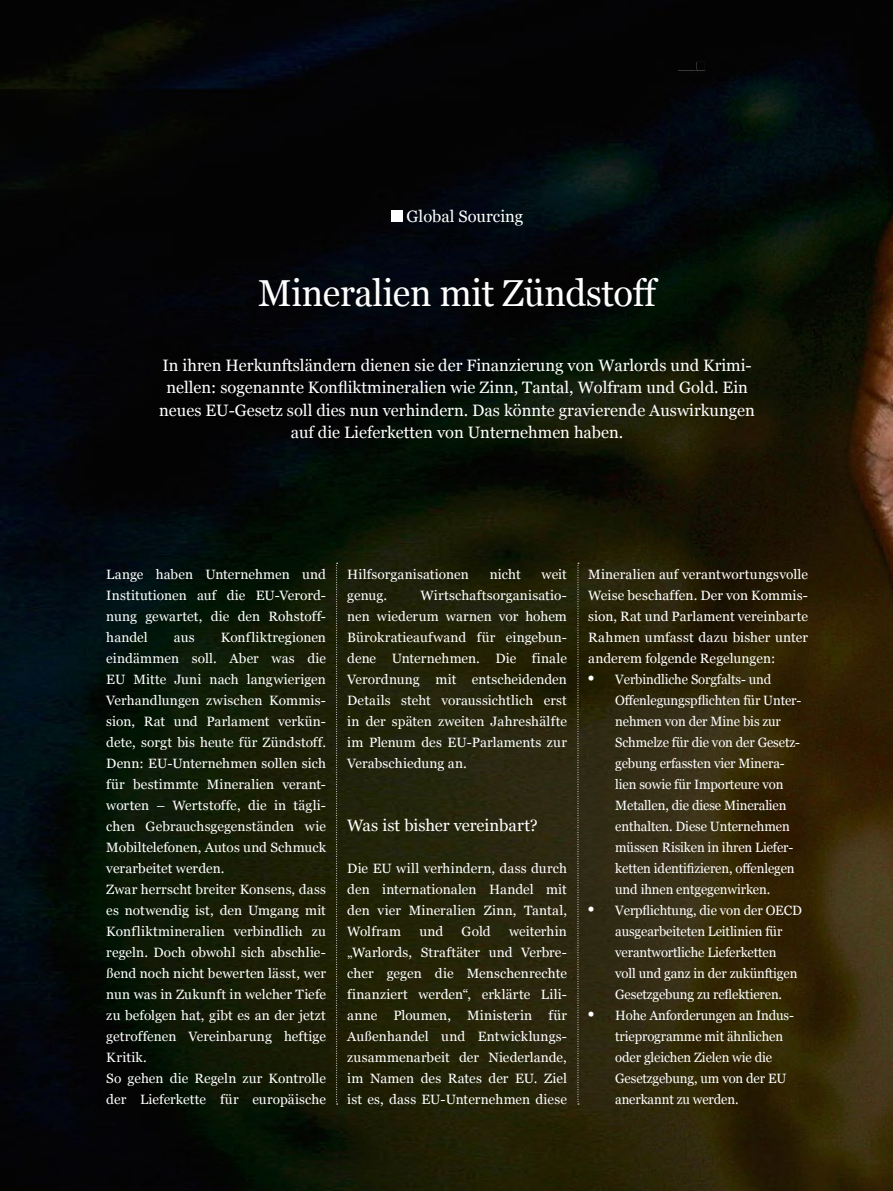
<style>
.page{position:relative;width:893px;height:1191px;background:#fff}
.page>*{position:absolute;margin:0;border:0;box-sizing:border-box;transform-origin:0 0}
.t1{font:37.5px "Georgia";letter-spacing:-.01em;color:#fff}
.t2{font:16.5px/22.5px "Georgia";color:#fff;text-align:center}
.t3{font:13.5px/21px "Georgia";letter-spacing:-.005em;color:#fff;text-align:justify}
.s1{font-family:"Times";font-size:18px}
</style>
<div class="page">
<img style="left:526px;top:0;width:367px;height:1191px">
<img style="left:0;top:0;width:526px;height:1191px">
<img style="left:106px;top:54px;width:701px;height:1px">
<svg style="left:106px;top:62px;width:13px;height:11px"></svg>
<img style="left:721px;top:61px;width:86px;height:12px">
<svg style="left:667px;top:62px;width:38px;height:9px"></svg>
<div style="left:391px;top:210px;width:12px;height:12px;background:#fff"></div>
<svg style="left:336px;top:563px;width:2px;height:541px"></svg>
<svg style="left:578px;top:563px;width:1px;height:541px"></svg>
<p class="t2" style="left:407px;top:205px;width:118px">Global Sourcing</p>
<h1 class="t1" style="left:258px;top:270px;width:399px">Mineralien mit Zündstoff</h1>
<p class="t2" style="left:159px;top:354px;width:597px">In ihren Herkunftsländern dienen sie der Finanzierung von Warlords und Krimi&shy;nellen: sogenannte Konfliktmineralien wie Zinn, Tantal, Wolfram und Gold. Ein neues EU-Gesetz soll dies nun verhindern. Das könnte gravierende Auswirkungen auf die Lieferketten von Unternehmen haben.</p>
<p class="t3" style="left:106px;top:564px;width:221px">Lange haben Unternehmen und Institutionen auf die EU-Verord&shy;nung gewartet, die den Rohstoff&shy;handel</p>
<p class="t3" style="left:106px;top:627px;width:221px;text-align:left;text-indent:114px">Konfliktregionen eindämmen soll. Aber was die<br>EU Mitte Juni nach langwierigen<br>Verhandlungen zwischen Kommis&shy;sion, Rat und Parlament verkün&shy;dete, sorgt bis heute für Zündstoff.<br>Denn: EU-Unternehmen sollen sich für bestimmte Mineralien verant&shy;worten – Wertstoffe, die in tägli&shy;chen Gebrauchsgegenständen wie<br>Mobiltelefonen, Autos und Schmuck verarbeitet werden.<br>Zwar herrscht breiter Konsens, dass es notwendig ist, den Umgang mit<br>Konfliktmineralien verbindlich zu regeln. Doch obwohl sich abschlie&shy;ßend noch nicht bewerten lässt, wer nun was in Zukunft in welcher Tiefe zu befolgen hat, gibt es an der jetzt getroffenen Vereinbarung heftige<br>Kritik.<br>So gehen die Regeln zur Kontrolle der Lieferkette für europäische</p>
<p class="t3" style="left:174px;top:627px;width:22px">aus</p>
<p class="t3" style="left:347px;top:564px;width:123px">Hilfsorganisationen</p>
<p class="t3" style="left:490px;top:564px;width:33px">nicht</p>
<p class="t3" style="left:542px;top:564px;width:27px">weit</p>
<p class="t3" style="left:347px;top:585px;width:41px">genug.</p>
<p class="t3" style="left:347px;top:585px;width:221px;text-indent:73px">Wirtschaftsorganisatio&shy;nen wiederum warnen vor hohem Bürokratieaufwand für eingebun&shy;dene Unternehmen. Die finale Verordnung mit entscheidenden Details steht voraussichtlich erst in der späten zweiten Jahreshälfte im Plenum des EU-Parlaments zur Verabschiedung an.</p>
<p class="t2" style="left:347px;top:814px;width:192px">Was ist bisher vereinbart?</p>
<p class="t3" style="left:347px;top:858px;width:221px">Die EU will verhindern, dass durch den internationalen Handel mit den vier Mineralien Zinn, Tantal, Wolfram</p>
<p class="t3" style="left:347px;top:921px;width:221px;text-indent:162px">weiterhin „Warlords, Straftäter und Verbre&shy;cher gegen die Menschenrechte finanziert werden“, erklärte Lili&shy;anne Ploumen, Ministerin für Außenhandel und Entwicklungs&shy;zusammenarbeit der Niederlande, im Namen des Rates der EU. Ziel ist es, dass EU-Unternehmen diese</p>
<p class="t3" style="left:419px;top:921px;width:25px">und</p>
<p class="t3" style="left:462px;top:921px;width:31px">Gold</p>
<p class="t3" style="left:588px;top:564px;width:221px">Mineralien auf verantwortungsvolle Weise beschaffen. Der von Kommis&shy;sion, Rat und Parlament vereinbarte Rahmen umfasst dazu bisher unter anderem folgende Regelungen:</p>
<p class="t3" style="left:615px;top:669px;width:188px;text-align:left;text-indent:-27px"><span class="s1">•</span> Verbindliche Sorgfalts- und<br>Offenlegungspflichten für Unter&shy;nehmen von der Mine bis zur<br>Schmelze für die von der Gesetz&shy;gebung erfassten vier Minera&shy;lien sowie für Importeure von<br>Metallen, die diese Mineralien enthalten. Diese Unternehmen müssen Risiken in ihren Liefer&shy;ketten identifizieren, offenlegen und ihnen entgegenwirken.</p>
<p class="t3" style="left:615px;top:900px;width:188px;text-align:left;text-indent:-27px"><span class="s1">•</span> Verpflichtung, die von der OECD ausgearbeiteten Leitlinien für verantwortliche Lieferketten<br>voll und ganz in der zukünftigen<br>Gesetzgebung zu reflektieren.</p>
<p class="t3" style="left:615px;top:1005px;width:180px;text-align:left;text-indent:-27px"><span class="s1">•</span> Hohe Anforderungen an Indus&shy;trieprogramme mit ähnlichen oder gleichen Zielen wie die<br>Gesetzgebung, um von der EU anerkannt zu werden.</p>
</div>
